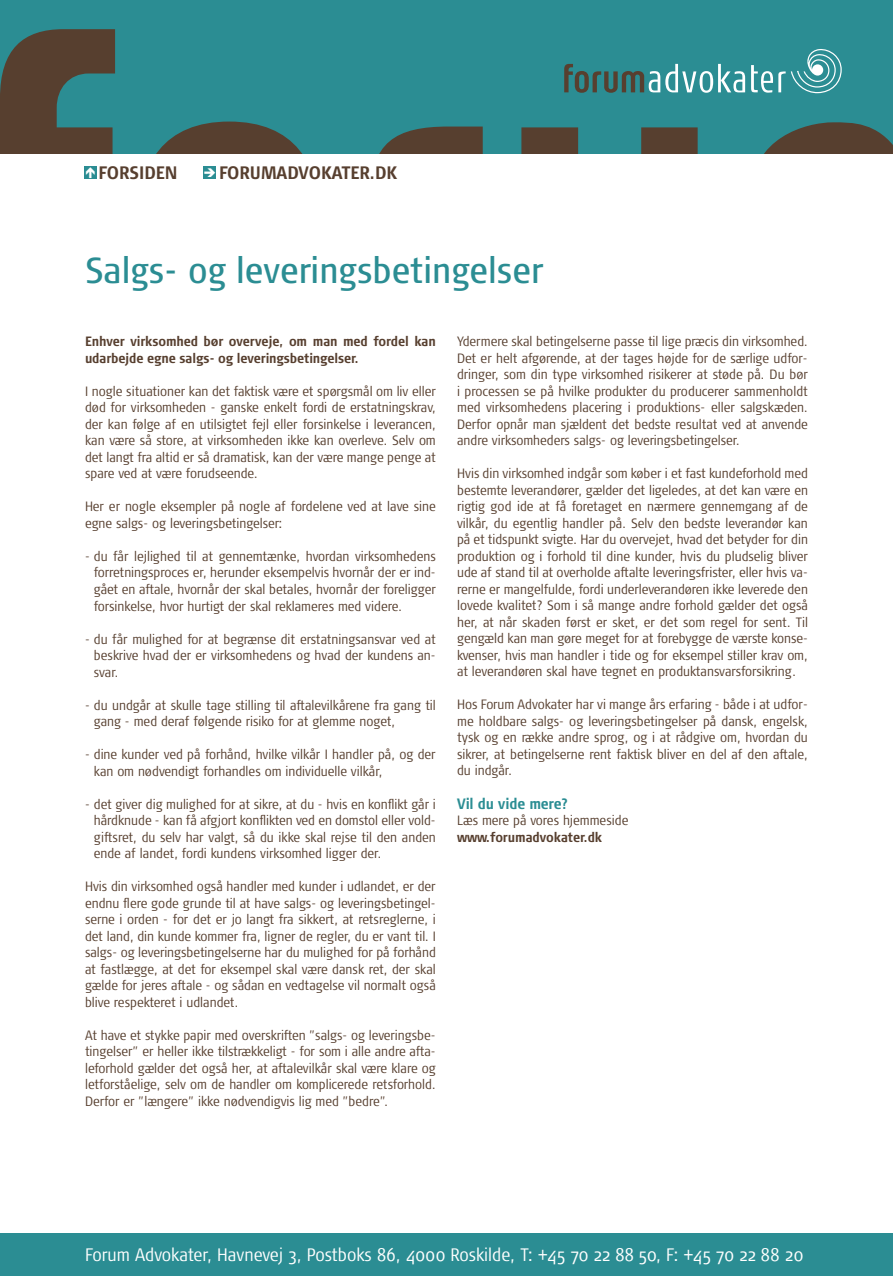
<style>
.page{position:relative;width:893px;height:1276px;background:#fff}
.page>*{position:absolute;margin:0;border:0;box-sizing:border-box;transform-origin:0 0}
.t1{font:36px "Signa Cond";color:#2b8d93}
.t2{font:300 18px "Signa Cond";color:#fff}
.t3{font:700 18px "Signa Cond";color:#573f2f}
.t4{font:700 15px "Signa Cond";letter-spacing:-.015em;color:#2b8d93}
.t5{font:300 13.5px/16.5px "Signa Cond";color:#573f2f;text-align:justify}
.t6{font:700 13.5px/16.5px "Signa Cond";color:#573f2f}
.s1{color:#fff}
</style>
<div class="page">
<div style="left:0;top:1233px;width:893px;height:43px;background:#2b8d93"></div>
<div style="left:84px;top:166px;width:13px;height:13px;background:#2b8d93"></div>
<div style="left:204px;top:166px;width:12px;height:13px;background:#2b8d93"></div>
<div style="left:0;top:0;width:893px;height:153px;background:#2b8d93"></div>
<svg style="left:0;top:29px;width:115px;height:124px"></svg>
<svg style="left:157px;top:122px;width:145px;height:31px"></svg>
<svg style="left:380px;top:127px;width:103px;height:26px;background:#504a3d"></svg>
<svg style="left:521px;top:127px;width:177px;height:26px"></svg>
<svg style="left:764px;top:122px;width:129px;height:31px"></svg>
<svg style="left:564px;top:64px;width:181px;height:29px"></svg>
<svg style="left:751px;top:49px;width:91px;height:45px"></svg>
<h2 class="t3" style="left:99px;top:162px;width:81px">FORSIDEN</h2>
<h2 class="t3" style="left:203px;top:162px;width:195px"><span class="s1">➔</span> FORUMADVOKATER.DK</h2>
<h1 class="t1" style="left:85px;top:251px;width:460px">Salgs- og leveringsbetingelser</h1>
<p class="t6" style="left:85px;top:333px;width:352px">Enhver virksomhed bør overveje, om man med fordel kan udarbejde egne salgs- og leveringsbetingelser.</p>
<p class="t5" style="left:85px;top:383px;width:352px">I nogle situationer kan det faktisk være et spørgsmål om liv eller død for virksomheden - ganske enkelt fordi de erstatningskrav, der kan følge af en utilsigtet fejl eller forsinkelse i leverancen, kan være så store, at virksomheden ikke kan overleve. Selv om det langt fra altid er så dramatisk, kan der være mange penge at spare ved at være forudseende.</p>
<p class="t5" style="left:85px;top:499px;width:352px">Her er nogle eksempler på nogle af fordelene ved at lave sine egne salgs- og leveringsbetingelser:</p>
<p class="t5" style="left:94px;top:548px;width:344px;text-indent:-9px">- du får lejlighed til at gennemtænke, hvordan virksomhedens forretningsproces er, herunder eksempelvis hvornår der er ind&shy;gået en aftale, hvornår der skal betales, hvornår der foreligger forsinkelse, hvor hurtigt der skal reklameres med videre.</p>
<p class="t5" style="left:94px;top:630px;width:343px;text-indent:-9px">- du får mulighed for at begrænse dit erstatningsansvar ved at beskrive hvad der er virksomhedens og hvad der kundens an&shy;svar.</p>
<p class="t5" style="left:94px;top:696px;width:344px;text-indent:-9px">- du undgår at skulle tage stilling til aftalevilkårene fra gang til gang - med deraf følgende risiko for at glemme noget,</p>
<p class="t5" style="left:94px;top:746px;width:344px;text-indent:-9px">- dine kunder ved på forhånd, hvilke vilkår I handler på, og der kan om nødvendigt forhandles om individuelle vilkår,</p>
<p class="t5" style="left:94px;top:795px;width:343px;text-indent:-9px">- det giver dig mulighed for at sikre, at du - hvis en konflikt går i hårdknude - kan få afgjort konflikten ved en domstol eller vold&shy;giftsret, du selv har valgt, så du ikke skal rejse til den anden ende af landet, fordi kundens virksomhed ligger der.</p>
<p class="t5" style="left:85px;top:878px;width:352px">Hvis din virksomhed også handler med kunder i udlandet, er der endnu flere gode grunde til at have salgs- og leveringsbetingel&shy;serne i orden - for det er jo langt fra sikkert, at retsreglerne, i det land, din kunde kommer fra, ligner de regler, du er vant til. I salgs- og leveringsbetingelserne har du mulighed for på forhånd at fastlægge, at det for eksempel skal være dansk ret, der skal gælde for jeres aftale - og sådan en vedtagelse vil normalt også blive respekteret i udlandet.</p>
<p class="t5" style="left:85px;top:1026px;width:352px">At have et stykke papir med overskriften ”salgs- og leveringsbe&shy;tingelser” er heller ikke tilstrækkeligt - for som i alle andre afta&shy;leforhold gælder det også her, at aftalevilkår skal være klare og letforståelige, selv om de handler om komplicerede retsforhold.<br>Derfor er ”længere” ikke nødvendigvis lig med ”bedre”.</p>
<p class="t5" style="left:457px;top:333px;width:352px">Ydermere skal betingelserne passe til lige præcis din virksomhed.<br>Det er helt afgørende, at der tages højde for de særlige udfor&shy;dringer, som din type virksomhed risikerer at støde på. Du bør i processen se på hvilke produkter du producerer sammenholdt med virksomhedens placering i produktions- eller salgskæden.<br>Derfor opnår man sjældent det bedste resultat ved at anvende andre virksomheders salgs- og leveringsbetingelser.</p>
<p class="t5" style="left:457px;top:465px;width:352px">Hvis din virksomhed indgår som køber i et fast kundeforhold med bestemte leverandører, gælder det ligeledes, at det kan være en rigtig god ide at få foretaget en nærmere gennemgang af de vilkår, du egentlig handler på. Selv den bedste leverandør kan på et tidspunkt svigte. Har du overvejet, hvad det betyder for din produktion og i forhold til dine kunder, hvis du pludselig bliver ude af stand til at overholde aftalte leveringsfrister, eller hvis va&shy;rerne er mangelfulde, fordi underleverandøren ikke leverede den lovede kvalitet? Som i så mange andre forhold gælder det også her, at når skaden først er sket, er det som regel for sent. Til gengæld kan man gøre meget for at forebygge de værste konse&shy;kvenser, hvis man handler i tide og for eksempel stiller krav om, at leverandøren skal have tegnet en produktansvarsforsikring.</p>
<p class="t5" style="left:457px;top:696px;width:352px">Hos Forum Advokater har vi mange års erfaring - både i at udfor&shy;me holdbare salgs- og leveringsbetingelser på dansk, engelsk, tysk og en række andre sprog, og i at rådgive om, hvordan du sikrer, at betingelserne rent faktisk bliver en del af den aftale, du indgår.</p>
<p class="t4" style="left:457px;top:795px;width:113px">Vil du vide mere?</p>
<p class="t5" style="left:457px;top:812px;width:173px">Læs mere på vores hjemmeside</p>
<p class="t6" style="left:457px;top:828px;width:146px">www.forumadvokater.dk</p>
<h2 class="t2" style="left:85px;top:1245px;width:720px">Forum Advokater, Havnevej 3, Postboks 86, 4000 Roskilde, T: +45 70 22 88 50, F: +45 70 22 88 20</h2>
</div>
